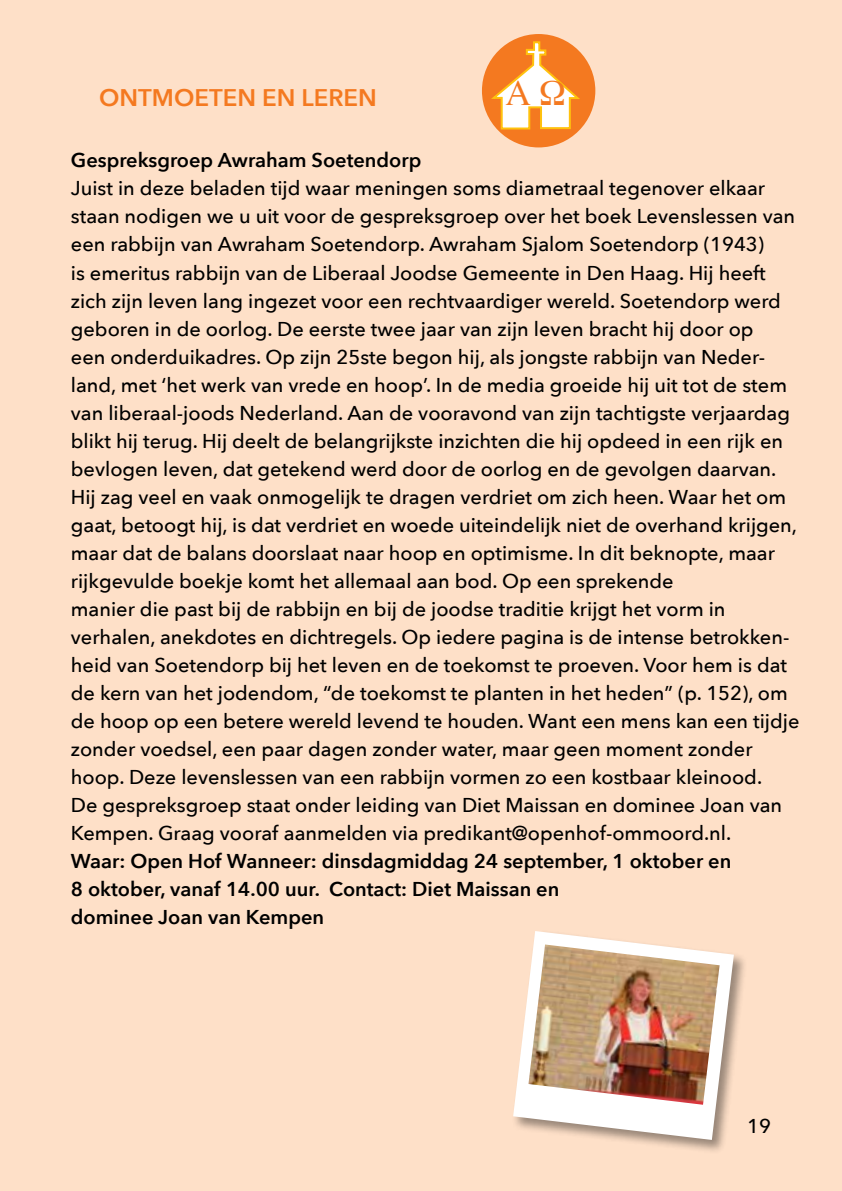
<style>
.page{position:relative;width:842px;height:1191px;background:#fee0c8}
.page>*{position:absolute;margin:0;border:0;box-sizing:border-box;transform-origin:0 0}
.t1{font:35.4px "Times";color:#f47920}
.t2{font:600 24px "Avenir Next";color:#f47920}
.t3{font:500 20px/28px "Avenir Next";color:#000}
.t4{font:600 20px/28px "Avenir Next";color:#000}
</style>
<div class="page">
<div style="left:482px;top:34px;width:113px;height:113px;background:#f47920;border-radius:50%"></div>
<svg style="left:491px;top:40px;width:92px;height:90px"></svg>
<div style="left:512px;top:930px;width:236px;height:224px;background:#000;opacity:.4"></div>
<svg style="left:513px;top:931px;width:221px;height:209px"></svg>
<img style="left:528px;top:944px;width:192px;height:160px">
<p class="t2" style="left:99px;top:77px;width:279px">ONTMOETEN EN LEREN</p>
<h1 class="t1" style="left:505px;top:60px;width:61px">A Ω</h1>
<p class="t4" style="left:71px;top:146px;width:352px">Gespreksgroep Awraham Soetendorp</p>
<p class="t3" style="left:71px;top:174px;width:730px">Juist in deze beladen tijd waar meningen soms diametraal tegenover elkaar staan nodigen we u uit voor de gespreksgroep over het boek Levenslessen van een rabbijn van Awraham Soetendorp. Awraham Sjalom Soetendorp (1943)<br>is emeritus rabbijn van de Liberaal Joodse Gemeente in Den Haag. Hij heeft zich zijn leven lang ingezet voor een rechtvaardiger wereld. Soetendorp werd geboren in de oorlog. De eerste twee jaar van zijn leven bracht hij door op<br>een onderduikadres. Op zijn 25ste begon hij, als jongste rabbijn van Neder&shy;land, met ‘het werk van vrede en hoop’. In de media groeide hij uit tot de stem van liberaal-joods Nederland. Aan de vooravond van zijn tachtigste verjaardag blikt hij terug. Hij deelt de belangrijkste inzichten die hij opdeed in een rijk en bevlogen leven, dat getekend werd door de oorlog en de gevolgen daarvan.<br>Hij zag veel en vaak onmogelijk te dragen verdriet om zich heen. Waar het om gaat, betoogt hij, is dat verdriet en woede uiteindelijk niet de overhand krijgen, maar dat de balans doorslaat naar hoop en optimisme. In dit beknopte, maar rijkgevulde boekje komt het allemaal aan bod. Op een sprekende<br>manier die past bij de rabbijn en bij de joodse traditie krijgt het vorm in verhalen, anekdotes en dichtregels. Op iedere pagina is de intense betrokken&shy;heid van Soetendorp bij het leven en de toekomst te proeven. Voor hem is dat de kern van het jodendom, “de toekomst te planten in het heden” (p. 152), om de hoop op een betere wereld levend te houden. Want een mens kan een tijdje zonder voedsel, een paar dagen zonder water, maar geen moment zonder hoop. Deze levenslessen van een rabbijn vormen zo een kostbaar kleinood.<br>De gespreksgroep staat onder leiding van Diet Maissan en dominee Joan van Kempen. Graag vooraf aanmelden via predikant@openhof-ommoord.nl.</p>
<p class="t4" style="left:71px;top:846px;width:662px">Waar: Open Hof Wanneer: dinsdagmiddag 24 september, 1 oktober en<br>8 oktober, vanaf 14.00 uur. Contact: Diet Maissan en<br>dominee Joan van Kempen</p>
<p class="t3" style="left:747px;top:1111px;width:25px">19</p>
</div>
